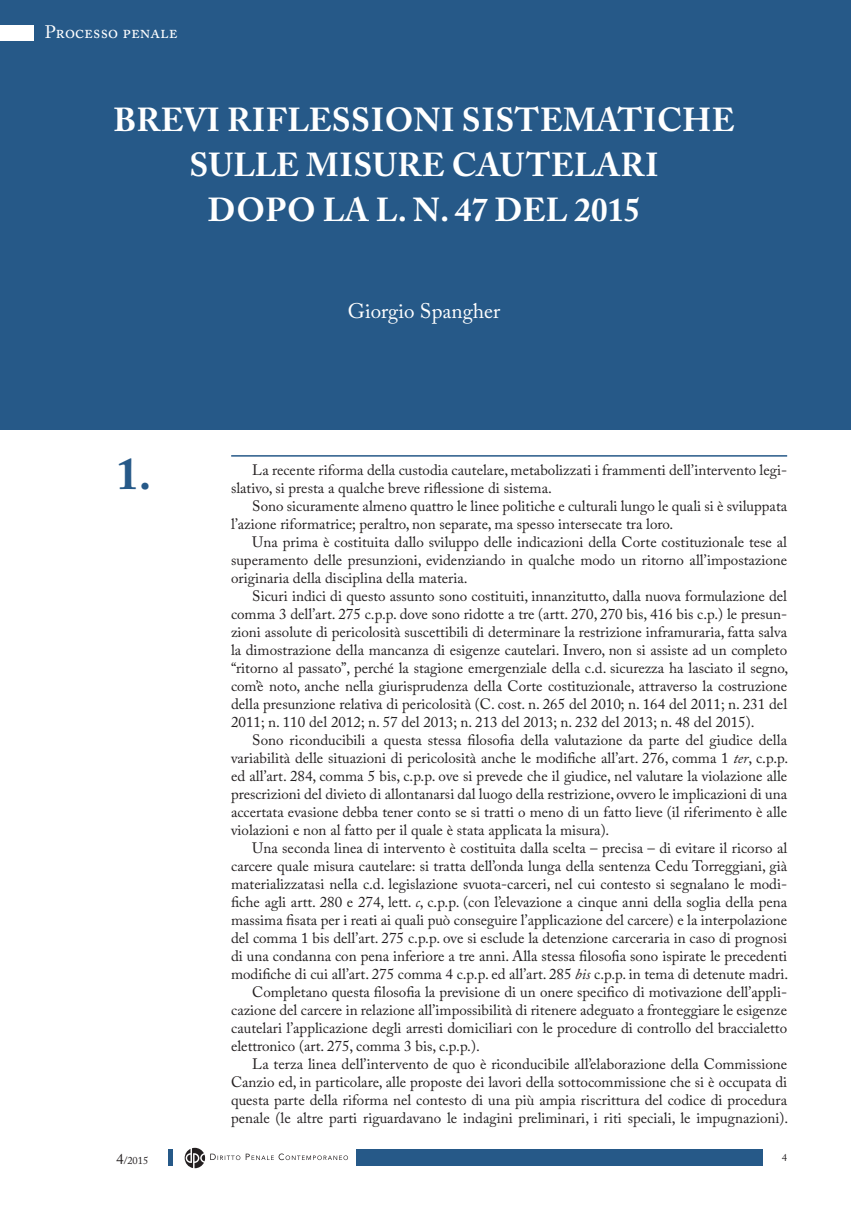
<style>
.page{position:relative;width:851px;height:1221px;background:#fff}
.page>*{position:absolute;margin:0;border:0;box-sizing:border-box;transform-origin:0 0}
.t1{font:700 45px "Adobe Caslon Pro";color:#265988}
.titolo_articolo{font:700 33px "Adobe Caslon Pro";letter-spacing:.015em;color:#fff}
.Autore_articolo{font:21px "Adobe Caslon Pro";color:#fff}
.t2{font:18px "Adobe Caslon Pro";color:#fff}
.Testi{font:15px/18px "Adobe Caslon Pro";color:#231f20;text-align:justify}
.t3{font:10.5px "Adobe Caslon Pro";color:#231f20}
.s1{font-style:italic}
.s2{font-size:15px}
</style>
<div class="page">
<div style="left:168px;top:1149px;width:5px;height:17px;background:#265988"></div>
<div style="left:356px;top:1149px;width:407px;height:17px;background:#265988"></div>
<svg style="left:185px;top:1147px;width:163px;height:21px"></svg>
<div style="left:0;top:0;width:850px;height:429px;background:#265988"></div>
<div style="left:0;top:25px;width:33px;height:15px;background:#fff"></div>
<hr style="left:231px;top:455px;width:556px;height:1px;background:#265988">
<p class="t2" style="left:45px;top:21px;width:134px">Processo penale</p>
<p class="titolo_articolo" style="left:113px;top:100px;width:623px">BREVI RIFLESSIONI SISTEMATICHE</p>
<p class="titolo_articolo" style="left:189px;top:145px;width:470px">SULLE MISURE CAUTELARI</p>
<p class="titolo_articolo" style="left:208px;top:190px;width:434px">DOPO LA L. N. 47 DEL 2015</p>
<p class="t1" style="left:116px;top:447px;width:37px">1.</p>
<p class="Autore_articolo" style="left:348px;top:298px;width:154px">Giorgio Spangher</p>
<p class="Testi" style="left:231px;top:460px;width:557px;text-indent:21px">La recente riforma della custodia cautelare, metabolizzati i frammenti dell’intervento legi&shy;slativo, si presta a qualche breve riflessione di sistema.</p>
<p class="Testi" style="left:231px;top:496px;width:557px;text-indent:21px">Sono sicuramente almeno quattro le linee politiche e culturali lungo le quali si è sviluppata l’azione riformatrice; peraltro, non separate, ma spesso intersecate tra loro.</p>
<p class="Testi" style="left:231px;top:532px;width:557px;text-indent:21px">Una prima è costituita dallo sviluppo delle indicazioni della Corte costituzionale tese al superamento delle presunzioni, evidenziando in qualche modo un ritorno all’impostazione originaria della disciplina della materia.</p>
<p class="Testi" style="left:231px;top:586px;width:558px;text-indent:21px">Sicuri indici di questo assunto sono costituiti, innanzitutto, dalla nuova formulazione del comma 3 dell’art. 275 c.p.p. dove sono ridotte a tre (artt. 270, 270 bis, 416 bis c.p.) le presun&shy;zioni assolute di pericolosità suscettibili di determinare la restrizione inframuraria, fatta salva la dimostrazione della mancanza di esigenze cautelari. Invero, non si assiste ad un completo “ritorno al passato”, perché la stagione emergenziale della c.d. sicurezza ha lasciato il segno, com’è noto, anche nella giurisprudenza della Corte costituzionale, attraverso la costruzione della presunzione relativa di pericolosità (C. cost. n. 265 del 2010; n. 164 del 2011; n. 231 del 2011; n. 110 del 2012; n. 57 del 2013; n. 213 del 2013; n. 232 del 2013; n. 48 del 2015).</p>
<p class="Testi" style="left:231px;top:730px;width:558px;text-indent:21px">Sono riconducibili a questa stessa filosofia della valutazione da parte del giudice della variabilità delle situazioni di pericolosità anche le modifiche all’art. 276, comma 1 <span class="s1">ter</span>, c.p.p. ed all’art. 284, comma 5 bis, c.p.p. ove si prevede che il giudice, nel valutare la violazione alle prescrizioni del divieto di allontanarsi dal luogo della restrizione, ovvero le implicazioni di una accertata evasione debba tener conto se si tratti o meno di un fatto lieve (il riferimento è alle violazioni e non al fatto per il quale è stata applicata la misura).</p>
<p class="Testi" style="left:231px;top:838px;width:558px;text-indent:21px">Una seconda linea di intervento è costituita dalla scelta – precisa – di evitare il ricorso al carcere quale misura cautelare: si tratta dell’onda lunga della sentenza Cedu Torreggiani, già materializzatasi nella c.d. legislazione svuota-carceri, nel cui contesto si segnalano le modi&shy;fiche agli artt. 280 e 274, lett. <span class="s1">c</span>, c.p.p. (con l’elevazione a cinque anni della soglia della pena massima fisata per i reati ai quali può conseguire l’applicazione del carcere) e la interpolazione del comma 1 bis dell’art. 275 c.p.p. ove si esclude la detenzione carceraria in caso di prognosi di una condanna con pena inferiore a tre anni. Alla stessa filosofia sono ispirate le precedenti modifiche di cui all’art. 275 comma 4 c.p.p. ed all’art. 285 <span class="s1">bis</span> c.p.p. in tema di detenute madri.</p>
<p class="Testi" style="left:231px;top:982px;width:557px;text-indent:21px">Completano questa filosofia la previsione di un onere specifico di motivazione dell’appli&shy;cazione del carcere in relazione all’impossibilità di ritenere adeguato a fronteggiare le esigenze cautelari l’applicazione degli arresti domiciliari con le procedure di controllo del braccialetto elettronico (art. 275, comma 3 bis, c.p.p.).</p>
<p class="Testi" style="left:231px;top:1054px;width:558px;text-indent:21px">La terza linea dell’intervento de quo è riconducibile all’elaborazione della Commissione Canzio ed, in particolare, alle proposte dei lavori della sottocommissione che si è occupata di questa parte della riforma nel contesto di una più ampia riscrittura del codice di procedura penale (le altre parti riguardavano le indagini preliminari, i riti speciali, le impugnazioni).</p>
<p class="t3" style="left:116px;top:1153px;width:34px"><span class="s2">4</span>/2015</p>
<p class="t3" style="left:781px;top:1150px;width:7px">4</p>
</div>
